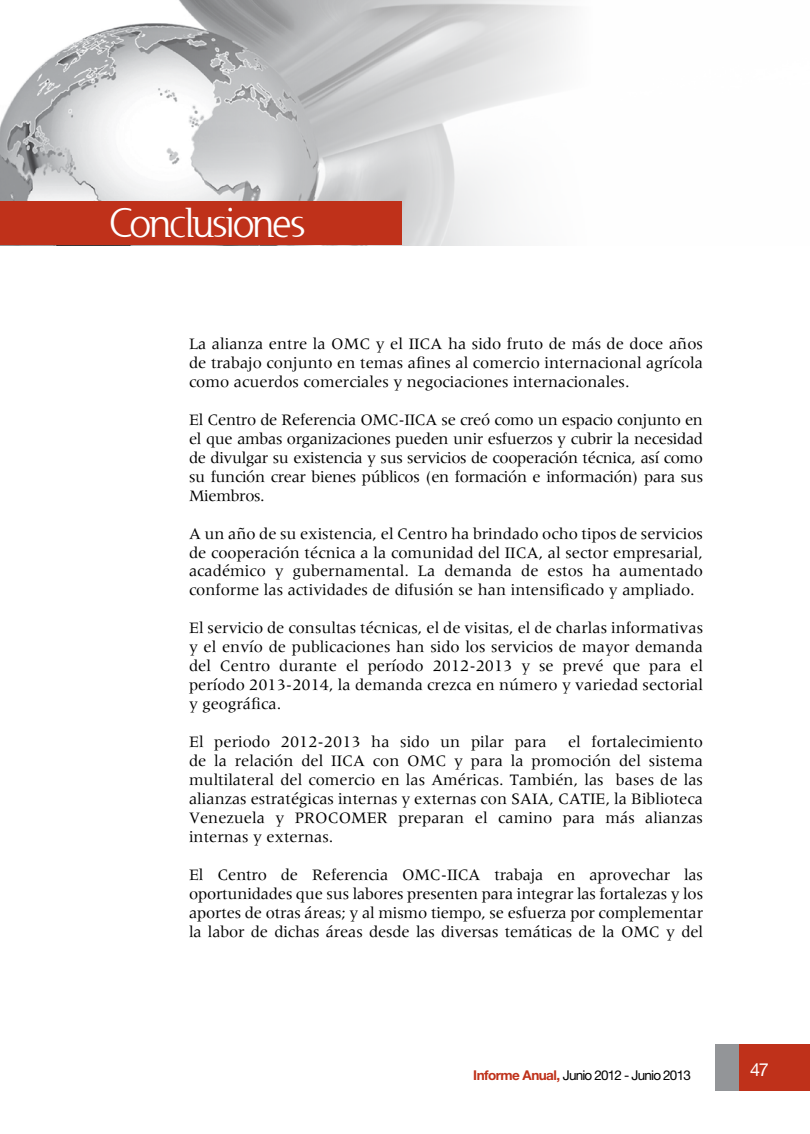
<style>
.page{position:relative;width:810px;height:1134px;background:#fff}
.page>*{position:absolute;margin:0;border:0;box-sizing:border-box;transform-origin:0 0}
.t1{font:39px "Usenet";letter-spacing:-.035em;color:#fff}
.t2{font:18px "Helvetica Neue";color:#fff}
.t3{font:16.5px/18.9px "Meridien";color:#000;text-align:justify}
.t4{font:13.5px "Helvetica Neue";letter-spacing:-.06em;color:#000}
.s1{font-weight:700;color:#bf311a}
</style>
<div class="page">
<div style="left:716px;top:1044px;width:94px;height:47px;background:#939598"></div>
<div style="left:739px;top:1044px;width:71px;height:47px;background:#bf311a"></div>
<img style="left:0;top:0;width:573px;height:245px">
<div style="left:0;top:201px;width:402px;height:44px;background:#bf311a"></div>
<h1 class="t1" style="left:110px;top:198px;width:196px">Conclusiones</h1>
<p class="t3" style="left:189px;top:334px;width:516px">La alianza entre la OMC y el IICA ha sido fruto de más de doce años de trabajo conjunto en temas afines al comercio internacional agrícola como acuerdos comerciales y negociaciones internacionales.</p>
<p class="t3" style="left:189px;top:410px;width:516px">El Centro de Referencia OMC-IICA se creó como un espacio conjunto en el que ambas organizaciones pueden unir esfuerzos y cubrir la necesidad de divulgar su existencia y sus servicios de cooperación técnica, así como su función crear bienes públicos (en formación e información) para sus Miembros.</p>
<p class="t3" style="left:189px;top:524px;width:516px">A un año de su existencia, el Centro ha brindado ocho tipos de servicios de cooperación técnica a la comunidad del IICA, al sector empresarial, académico y gubernamental. La demanda de estos ha aumentado conforme las actividades de difusión se han intensificado y ampliado.</p>
<p class="t3" style="left:189px;top:619px;width:516px">El servicio de consultas técnicas, el de visitas, el de charlas informativas y el envío de publicaciones han sido los servicios de mayor demanda del Centro durante el período 2012-2013 y se prevé que para el período 2013-2014, la demanda crezca en número y variedad sectorial y geográfica.</p>
<p class="t3" style="left:189px;top:732px;width:359px">El periodo 2012-2013 ha sido un pilar para</p>
<p class="t3" style="left:189px;top:732px;width:516px;text-indent:379px">el fortalecimiento de la relación del IICA con OMC y para la promoción del sistema multilateral del comercio en las Américas. También, las bases de las alianzas estratégicas internas y externas con SAIA, CATIE, la Biblioteca Venezuela y PROCOMER preparan el camino para más alianzas internas y externas.</p>
<p class="t3" style="left:189px;top:865px;width:516px">El Centro de Referencia OMC-IICA trabaja en aprovechar las oportunidades que sus labores presenten para integrar las fortalezas y los aportes de otras áreas; y al mismo tiempo, se esfuerza por complementar la labor de dichas áreas desde las diversas temáticas de la OMC y del</p>
<p class="t4" style="left:473px;top:1067px;width:219px"><span class="s1">Informe Anual,</span> Junio 2012 - Junio 2013</p>
<p class="t2" style="left:750px;top:1059px;width:20px">47</p>
</div>
